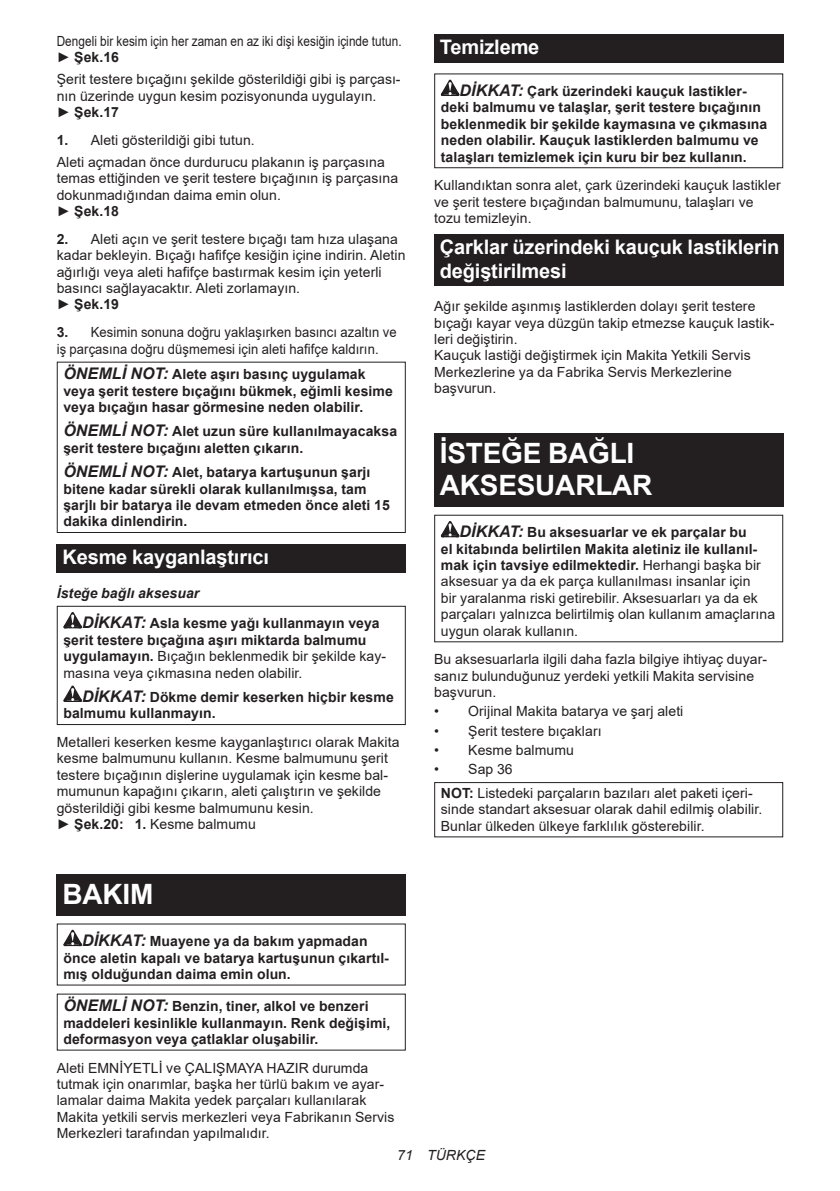
<style>
.page{position:relative;width:840px;height:1191px;background:#fff}
.page>*{position:absolute;margin:0;border:0;box-sizing:border-box;transform-origin:0 0}
.t1{font:700 28px/32.8px "Arial";letter-spacing:-.01em;color:#fff}
.t2{font:700 20px/23.4px "Arial";letter-spacing:-.01em;color:#fff}
.t3{font:14px/16.4px "Arial";letter-spacing:.005em;color:#231f20}
.t4{font:700 14px/16.4px "Arial";letter-spacing:.005em;color:#231f20}
.t5{font:14px/16.4px "Arial";letter-spacing:.005em;color:#231f20;scale:.93 1}
.t6{font:14px/16.4px "Arial";letter-spacing:.005em;color:#231f20;scale:.84 1}
.t7{font:italic 14px "Arial";letter-spacing:.005em;color:#231f20}
.s1{font-weight:700}
.s2{font-style:italic;font-size:16px}
.s3{font-style:italic}
.s4{font-weight:700;font-style:italic;font-size:16px}
</style>
<div class="page">
<div style="left:57px;top:362px;width:348px;height:171px;border:1px solid #231f20"></div>
<div style="left:57px;top:544px;width:348px;height:29px;background:#231f20"></div>
<svg style="left:63px;top:612px;width:19px;height:16px"></svg>
<svg style="left:63px;top:685px;width:19px;height:17px"></svg>
<div style="left:57px;top:606px;width:348px;height:119px;border:1px solid #231f20"></div>
<div style="left:57px;top:874px;width:348px;height:41px;background:#231f20"></div>
<svg style="left:63px;top:929px;width:19px;height:17px"></svg>
<div style="left:434px;top:34px;width:348px;height:29px;background:#231f20"></div>
<svg style="left:440px;top:80px;width:19px;height:16px"></svg>
<div style="left:434px;top:73px;width:348px;height:95px;border:1px solid #231f20"></div>
<div style="left:434px;top:234px;width:348px;height:52px;background:#231f20"></div>
<div style="left:434px;top:433px;width:348px;height:73px;background:#231f20"></div>
<svg style="left:440px;top:521px;width:19px;height:16px"></svg>
<div style="left:434px;top:782px;width:348px;height:55px;border:1px solid #231f20"></div>
<p class="t6" style="left:57px;top:33px;width:412px">Dengeli bir kesim için her zaman en az iki dişi kesiğin içinde tutun. ► <span class="s1">Şek.16</span></p>
<p class="t3" style="left:57px;top:71px;width:345px">Şerit testere bıçağını şekilde gösterildiği gibi iş parçası&shy;nın üzerinde uygun kesim pozisyonunda uygulayın.<br>► <span class="s1">Şek.17</span></p>
<p class="t3" style="left:57px;top:129px;width:329px;line-height:22px"><span class="s1">1.</span> Aleti gösterildiği gibi tutun.<br>Aleti açmadan önce durdurucu plakanın iş parçasına</p>
<p class="t3" style="left:57px;top:170px;width:342px">temas ettiğinden ve şerit testere bıçağının iş parçasına dokunmadığından daima emin olun.<br>► <span class="s1">Şek.18</span></p>
<p class="t3" style="left:57px;top:231px;width:350px"><span class="s1">2.</span> Aleti açın ve şerit testere bıçağı tam hıza ulaşana kadar bekleyin. Bıçağı hafifçe kesiğin içine indirin. Aletin ağırlığı veya aleti hafifçe bastırmak kesim için yeterli basıncı sağlayacaktır. Aleti zorlamayın.<br>► <span class="s1">Şek.19</span></p>
<p class="t5" style="left:57px;top:324px;width:367px"><span class="s1">3.</span> Kesimin sonuna doğru yaklaşırken basıncı azaltın ve iş parçasına doğru düşmemesi için aleti hafifçe kaldırın.</p>
<p class="t4" style="left:63px;top:366px;width:331px"><span class="s2">ÖNEMLİ NOT:</span> Alete aşırı basınç uygulamak veya şerit testere bıçağını bükmek, eğimli kesime veya bıçağın hasar görmesine neden olabilir.</p>
<p class="t4" style="left:63px;top:423px;width:335px"><span class="s2">ÖNEMLİ NOT:</span> Alet uzun süre kullanılmayacaksa şerit testere bıçağını aletten çıkarın.</p>
<p class="t4" style="left:63px;top:464px;width:328px"><span class="s2">ÖNEMLİ NOT:</span> Alet, batarya kartuşunun şarjı bitene kadar sürekli olarak kullanılmışsa, tam şarjlı bir batarya ile devam etmeden önce aleti 15 dakika dinlendirin.</p>
<h2 class="t2" style="left:62px;top:546px;width:208px">Kesme kayganlaştırıcı</h2>
<p class="t4" style="left:82px;top:577px;width:299px;line-height:30.6px;text-indent:-25px"><span class="s3">İsteğe bağlı aksesuar<br></span><span class="s2">DİKKAT:</span> Asla kesme yağı kullanmayın veya</p>
<p class="t3" style="left:63px;top:631px;width:324px"><span class="s1">şerit testere bıçağına aşırı miktarda balmumu uygulamayın.</span> Bıçağın beklenmedik bir şekilde kay&shy;masına veya çıkmasına neden olabilir.</p>
<p class="t4" style="left:63px;top:689px;width:332px;text-indent:19px"><span class="s2">DİKKAT:</span> Dökme demir keserken hiçbir kesme balmumu kullanmayın.</p>
<p class="t3" style="left:57px;top:734px;width:344px">Metalleri keserken kesme kayganlaştırıcı olarak Makita kesme balmumunu kullanın. Kesme balmumunu şerit testere bıçağının dişlerine uygulamak için kesme bal&shy;mumunun kapağını çıkarın, aleti çalıştırın ve şekilde gösterildiği gibi kesme balmumunu kesin.<br>► <span class="s1">Şek.20: 1.</span> Kesme balmumu</p>
<h1 class="t1" style="left:62px;top:878px;width:92px">BAKIM</h1>
<p class="t4" style="left:63px;top:933px;width:327px;text-indent:19px"><span class="s2">DİKKAT:</span> Muayene ya da bakım yapmadan önce aletin kapalı ve batarya kartuşunun çıkartıl&shy;mış olduğundan daima emin olun.</p>
<p class="t4" style="left:63px;top:998px;width:328px"><span class="s2">ÖNEMLİ NOT:</span> Benzin, tiner, alkol ve benzeri maddeleri kesinlikle kullanmayın. Renk değişimi, deformasyon veya çatlaklar oluşabilir.</p>
<p class="t3" style="left:57px;top:1059px;width:339px">Aleti EMNİYETLİ ve ÇALIŞMAYA HAZIR durumda tutmak için onarımlar, başka her türlü bakım ve ayar&shy;lamalar daima Makita yedek parçaları kullanılarak Makita yetkili servis merkezleri veya Fabrikanın Servis Merkezleri tarafından yapılmalıdır.</p>
<h2 class="t2" style="left:439px;top:36px;width:101px">Temizleme</h2>
<p class="t4" style="left:440px;top:83px;width:328px;text-indent:19px"><span class="s2">DİKKAT:</span> Çark üzerindeki kauçuk lastikler&shy;deki balmumu ve talaşlar, şerit testere bıçağının beklenmedik bir şekilde kaymasına ve çıkmasına neden olabilir. Kauçuk lastiklerden balmumu ve talaşları temizlemek için kuru bir bez kullanın.</p>
<p class="t3" style="left:434px;top:177px;width:348px">Kullandıktan sonra alet, çark üzerindeki kauçuk lastikler ve şerit testere bıçağından balmumunu, talaşları ve tozu temizleyin.</p>
<h2 class="t2" style="left:439px;top:236px;width:341px">Çarklar üzerindeki kauçuk lastiklerin değiştirilmesi</h2>
<p class="t3" style="left:434px;top:298px;width:341px">Ağır şekilde aşınmış lastiklerden dolayı şerit testere bıçağı kayar veya düzgün takip etmezse kauçuk lastik&shy;leri değiştirin.<br>Kauçuk lastiği değiştirmek için Makita Yetkili Servis Merkezlerine ya da Fabrika Servis Merkezlerine başvurun.</p>
<h1 class="t1" style="left:439px;top:436px;width:214px">İSTEĞE BAĞLI<br>AKSESUARLAR</h1>
<p class="t3" style="left:440px;top:524px;width:335px;text-indent:19px"><span class="s4">DİKKAT:</span> <span class="s1">Bu aksesuarlar ve ek parçalar bu<br>el kitabında belirtilen Makita aletiniz ile kullanıl&shy;mak için tavsiye edilmektedir.</span> Herhangi başka bir aksesuar ya da ek parça kullanılması insanlar için<br>bir yaralanma riski getirebilir. Aksesuarları ya da ek parçaları yalnızca belirtilmiş olan kullanım amaçlarına uygun olarak kullanın.</p>
<p class="t3" style="left:434px;top:651px;width:334px">Bu aksesuarlarla ilgili daha fazla bilgiye ihtiyaç duyar&shy;sanız bulunduğunuz yerdeki yetkili Makita servisine başvurun.</p>
<p class="t3" style="left:434px;top:703px;width:250px">• Orijinal Makita batarya ve şarj aleti</p>
<p class="t3" style="left:434px;top:722px;width:169px">• Şerit testere bıçakları</p>
<p class="t3" style="left:434px;top:741px;width:141px">• Kesme balmumu</p>
<p class="t3" style="left:440px;top:757px;width:313px;line-height:23.8px;text-indent:-7px">• Sap 36<br><span class="s1">NOT:</span> Listedeki parçaların bazıları alet paketi içeri-</p>
<p class="t3" style="left:440px;top:801px;width:323px">sinde standart aksesuar olarak dahil edilmiş olabilir.<br>Bunlar ülkeden ülkeye farklılık gösterebilir.</p>
<p class="t7" style="left:397px;top:1146px;width:89px">71 TÜRKÇE</p>
</div>
